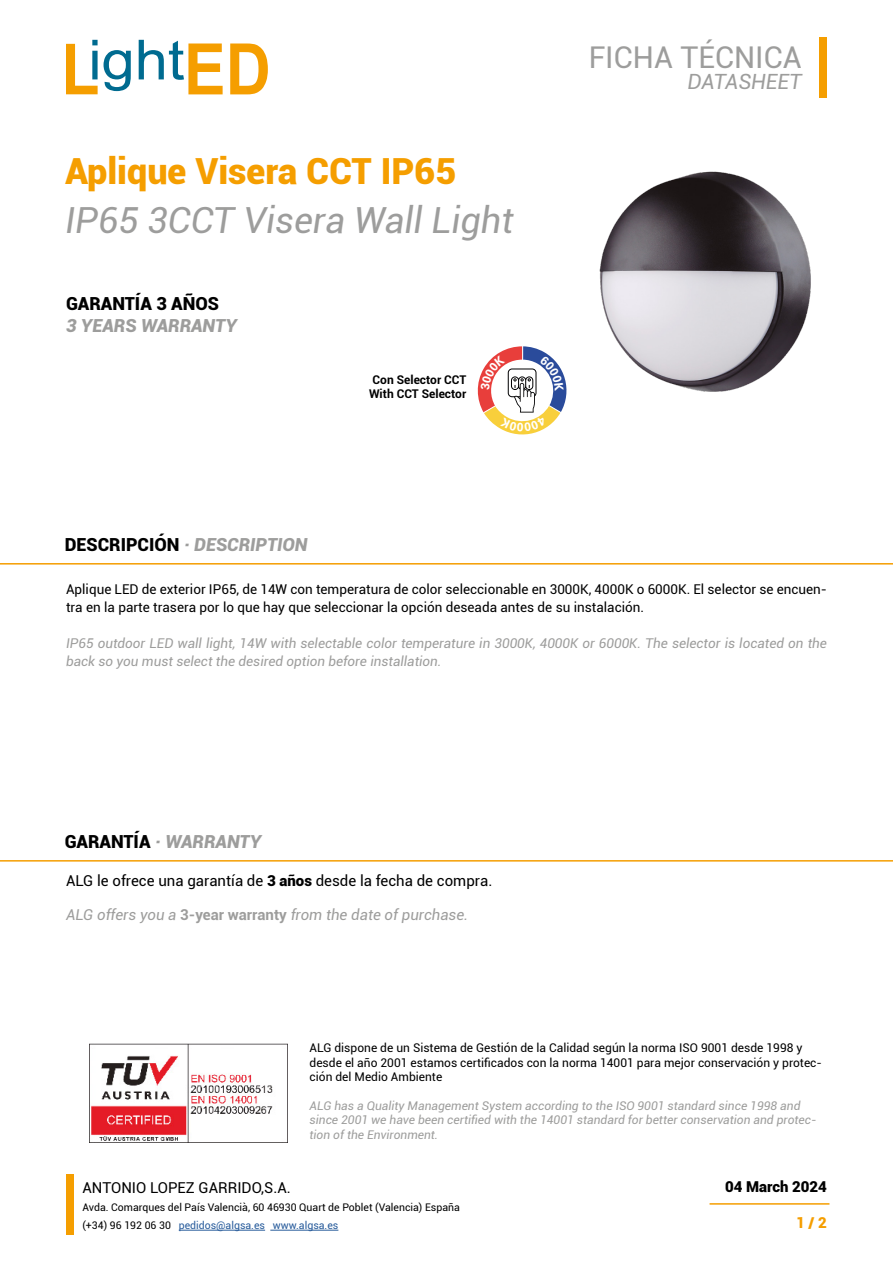
<style>
.page{position:relative;width:893px;height:1263px;background:#fff}
.page>*{position:absolute;margin:0;border:0;box-sizing:border-box;transform-origin:0 0}
.t1{font:italic 36px "Roboto";color:#9d9d9c}
.t2{font:900 36px "Roboto";color:#f59e00}
.t3{font:30px "Roboto";color:#9d9d9c}
.t4{font:italic 21px "Roboto";color:#9d9d9c}
.t5{font:italic 900 18px "Roboto";color:#9d9d9c}
.t6{font:900 18px "Roboto";color:#000}
.t7{font:15px "Roboto";color:#000}
.t8{font:italic 15px "Roboto";color:#9d9d9c}
.t9{font:900 15px "Roboto";color:#000}
.t10{font:900 15px "Roboto";color:#f59e00}
.t11{font:13.5px/18px "Roboto";color:#000}
.t12{font:italic 13.5px/18px "Roboto";color:#9d9d9c}
.t13{font:italic 12px/14.4px "Roboto";color:#9d9d9c}
.t14{font:12px/14.4px "Roboto";color:#000}
.t15{font:700 12px/14.4px "Roboto";color:#000}
.t16{font:10.5px/18px "Roboto";color:#000}
.s1{font-style:normal;color:#000}
.s2{font-weight:900}
.s3{font-weight:700;font-style:normal}
.s4{color:#275b9b}
</style>
<div class="page">
<svg style="left:66px;top:40px;width:32px;height:54px"></svg>
<svg style="left:104px;top:50px;width:27px;height:41px"></svg>
<svg style="left:139px;top:40px;width:84px;height:54px"></svg>
<svg style="left:230px;top:44px;width:38px;height:50px"></svg>
<hr style="left:179px;top:1230px;width:86px;height:1px;background:#275b9b">
<hr style="left:270px;top:1230px;width:68px;height:1px;background:#275b9b">
<div style="left:819px;top:37px;width:8px;height:60px;background:#f59e00"></div>
<div style="left:66px;top:1175px;width:8px;height:60px;background:#f59e00"></div>
<hr style="left:710px;top:1203px;width:119px;height:2px;background:#f59e00">
<hr style="left:0;top:563px;width:893px;height:1px;background:#f59e00">
<img style="left:89px;top:1043px;width:198px;height:100px">
<hr style="left:0;top:860px;width:893px;height:1px;background:#f59e00">
<img style="left:599px;top:171px;width:212px;height:221px">
<svg style="left:478px;top:346px;width:88px;height:88px"></svg>
<h1 class="t2" style="left:65px;top:145px;width:393px">Aplique Visera CCT IP65</h1>
<h1 class="t1" style="left:65px;top:195px;width:450px">IP65 3CCT Visera Wall Light</h1>
<h3 class="t6" style="left:66px;top:291px;width:155px">GARANTÍA 3 AÑOS</h3>
<h3 class="t5" style="left:66px;top:313px;width:172px">3 YEARS WARRANTY</h3>
<p class="t15" style="left:369px;top:372px;width:99px">Con Selector CCT<br>With CCT Selector</p>
<h2 class="t3" style="left:589px;top:36px;width:214px">FICHA TÉCNICA</h2>
<h3 class="t4" style="left:687px;top:67px;width:116px">DATASHEET</h3>
<h3 class="t5" style="left:65px;top:532px;width:244px"><span class="s1">DESCRIPCIÓN</span> · DESCRIPTION</h3>
<p class="t11" style="left:66px;top:579px;width:762px">Aplique LED de exterior IP65, de 14W con temperatura de color seleccionable en 3000K, 4000K o 6000K. El selector se encuen&shy;tra en la parte trasera por lo que hay que seleccionar la opción deseada antes de su instalación.</p>
<p class="t12" style="left:66px;top:633px;width:762px">IP65 outdoor LED wall light, 14W with selectable color temperature in 3000K, 4000K or 6000K. The selector is located on the back so you must select the desired option before installation.</p>
<h3 class="t5" style="left:65px;top:829px;width:198px"><span class="s1">GARANTÍA</span> · WARRANTY</h3>
<p class="t7" style="left:66px;top:870px;width:428px">ALG le ofrece una garantía de <span class="s2">3 años</span> desde la fecha de compra.</p>
<p class="t8" style="left:66px;top:904px;width:404px">ALG offers you a <span class="s3">3-year warranty</span> from the date of purchase.</p>
<p class="t14" style="left:310px;top:1040px;width:514px">ALG dispone de un Sistema de Gestión de la Calidad según la norma ISO 9001 desde 1998 y desde el año 2001 estamos certificados con la norma 14001 para mejor conservación y protec&shy;ción del Medio Ambiente</p>
<p class="t13" style="left:310px;top:1098px;width:508px">ALG has a Quality Management System according to the ISO 9001 standard since 1998 and since 2001 we have been certified with the 14001 standard for better conservation and protec&shy;tion of the Environment.</p>
<p class="t7" style="left:82px;top:1177px;width:210px">ANTONIO LOPEZ GARRIDO,S.A.</p>
<p class="t16" style="left:82px;top:1198px;width:379px">Avda. Comarques del País Valencià, 60 46930 Quart de Poblet (Valencia) España (+34) 96 192 06 30 <span class="s4">pedidos@algsa.es www.algsa.es</span></p>
<p class="t9" style="left:725px;top:1176px;width:103px">04 March 2024</p>
<p class="t10" style="left:796px;top:1212px;width:32px">1 / 2</p>
</div>
